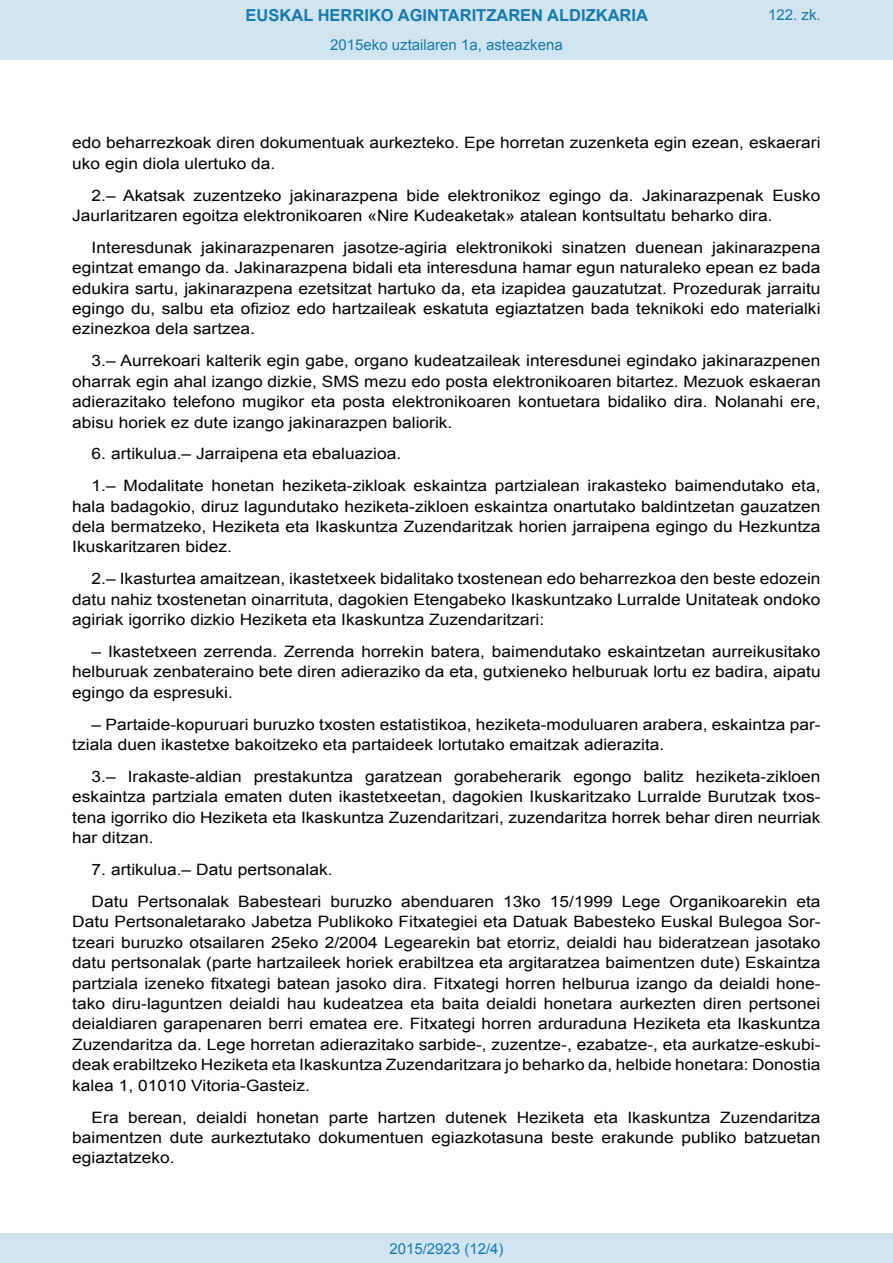
<style>
.page{position:relative;width:893px;height:1263px;background:#fff}
.page>*{position:absolute;margin:0;border:0;box-sizing:border-box;transform-origin:0 0}
.t1{font:700 16.5px "Arial";color:#1879ad}
.BOPVDetalle{font:15.6px/20.4px "Arial";color:#000;text-align:justify;scale:1.11 1}
.Paginacion_Centro{font:15px "Arial";color:#1879ad}
</style>
<div class="page">
<div style="left:0;top:0;width:893px;height:60px;background:#d0e5f0"></div>
<div style="left:0;top:1233px;width:893px;height:30px;background:#d0e5f0"></div>
<p class="t1" style="left:246px;top:4px;width:404px">EUSKAL HERRIKO AGINTARITZAREN ALDIZKARIA</p>
<p class="Paginacion_Centro" style="left:330px;top:35px;width:234px">2015eko uztailaren 1a, asteazkena</p>
<p class="Paginacion_Centro" style="left:768px;top:5px;width:54px">122. zk.</p>
<p class="BOPVDetalle" style="left:72px;top:132px;width:676px">edo beharrezkoak diren dokumentuak aurkezteko. Epe horretan zuzenketa egin ezean, eskaerari uko egin diola ulertuko da.</p>
<p class="BOPVDetalle" style="left:72px;top:185px;width:676px;text-indent:19px">2.– Akatsak zuzentzeko jakinarazpena bide elektronikoz egingo da. Jakinarazpenak Eusko<br>Jaurlaritzaren egoitza elektronikoaren «Nire Kudeaketak» atalean kontsultatu beharko dira.</p>
<p class="BOPVDetalle" style="left:72px;top:237px;width:676px;text-indent:19px">Interesdunak jakinarazpenaren jasotze-agiria elektronikoki sinatzen duenean jakinarazpena egintzat emango da. Jakinarazpena bidali eta interesduna hamar egun naturaleko epean ez bada edukira sartu, jakinarazpena ezetsitzat hartuko da, eta izapidea gauzatutzat. Prozedurak jarraitu egingo du, salbu eta ofizioz edo hartzaileak eskatuta egiaztatzen bada teknikoki edo materialki ezinezkoa dela sartzea.</p>
<p class="BOPVDetalle" style="left:72px;top:351px;width:676px;text-indent:19px">3.– Aurrekoari kalterik egin gabe, organo kudeatzaileak interesdunei egindako jakinarazpenen oharrak egin ahal izango dizkie, SMS mezu edo posta elektronikoaren bitartez. Mezuok eskaeran adierazitako telefono mugikor eta posta elektronikoaren kontuetara bidaliko dira. Nolanahi ere, abisu horiek ez dute izango jakinarazpen baliorik.</p>
<p class="BOPVDetalle" style="left:92px;top:444px;width:280px">6. artikulua.– Jarraipena eta ebaluazioa.</p>
<p class="BOPVDetalle" style="left:72px;top:476px;width:676px;text-indent:19px">1.– Modalitate honetan heziketa-zikloak eskaintza partzialean irakasteko baimendutako eta, hala badagokio, diruz lagundutako heziketa-zikloen eskaintza onartutako baldintzetan gauzatzen dela bermatzeko, Heziketa eta Ikaskuntza Zuzendaritzak horien jarraipena egingo du Hezkuntza Ikuskaritzaren bidez.</p>
<p class="BOPVDetalle" style="left:72px;top:569px;width:676px;text-indent:19px">2.– Ikasturtea amaitzean, ikastetxeek bidalitako txostenean edo beharrezkoa den beste edozein datu nahiz txostenetan oinarrituta, dagokien Etengabeko Ikaskuntzako Lurralde Unitateak ondoko agiriak igorriko dizkio Heziketa eta Ikaskuntza Zuzendaritzari:</p>
<p class="BOPVDetalle" style="left:72px;top:641px;width:676px;text-indent:19px">– Ikastetxeen zerrenda. Zerrenda horrekin batera, baimendutako eskaintzetan aurreikusitako helburuak zenbateraino bete diren adieraziko da eta, gutxieneko helburuak lortu ez badira, aipatu egingo da espresuki.</p>
<p class="BOPVDetalle" style="left:72px;top:714px;width:676px;text-indent:19px">– Partaide-kopuruari buruzko txosten estatistikoa, heziketa-moduluaren arabera, eskaintza par&shy;tziala duen ikastetxe bakoitzeko eta partaideek lortutako emaitzak adierazita.</p>
<p class="BOPVDetalle" style="left:72px;top:766px;width:676px;text-indent:19px">3.– Irakaste-aldian prestakuntza garatzean gorabeherarik egongo balitz heziketa-zikloen eskaintza partziala ematen duten ikastetxeetan, dagokien Ikuskaritzako Lurralde Burutzak txos&shy;tena igorriko dio Heziketa eta Ikaskuntza Zuzendaritzari, zuzendaritza horrek behar diren neurriak har ditzan.</p>
<p class="BOPVDetalle" style="left:92px;top:860px;width:218px">7. artikulua.– Datu pertsonalak.</p>
<p class="BOPVDetalle" style="left:72px;top:891px;width:676px;text-indent:19px">Datu Pertsonalak Babesteari buruzko abenduaren 13ko 15/1999 Lege Organikoarekin eta Datu Pertsonaletarako Jabetza Publikoko Fitxategiei eta Datuak Babesteko Euskal Bulegoa Sor&shy;tzeari buruzko otsailaren 25eko 2/2004 Legearekin bat etorriz, deialdi hau bideratzean jasotako datu pertsonalak (parte hartzaileek horiek erabiltzea eta argitaratzea baimentzen dute) Eskaintza partziala izeneko fitxategi batean jasoko dira. Fitxategi horren helburua izango da deialdi hone&shy;tako diru-laguntzen deialdi hau kudeatzea eta baita deialdi honetara aurkezten diren pertsonei deialdiaren garapenaren berri ematea ere. Fitxategi horren arduraduna Heziketa eta Ikaskuntza Zuzendaritza da. Lege horretan adierazitako sarbide-, zuzentze-, ezabatze-, eta aurkatze-eskubi&shy;deak erabiltzeko Heziketa eta Ikaskuntza Zuzendaritzara jo beharko da, helbide honetara: Donostia kalea 1, 01010 Vitoria-Gasteiz.</p>
<p class="BOPVDetalle" style="left:72px;top:1107px;width:676px;text-indent:19px">Era berean, deialdi honetan parte hartzen dutenek Heziketa eta Ikaskuntza Zuzendaritza baimentzen dute aurkeztutako dokumentuen egiazkotasuna beste erakunde publiko batzuetan egiaztatzeko.</p>
<p class="Paginacion_Centro" style="left:389px;top:1238px;width:116px">2015/2923 (12/4)</p>
</div>
